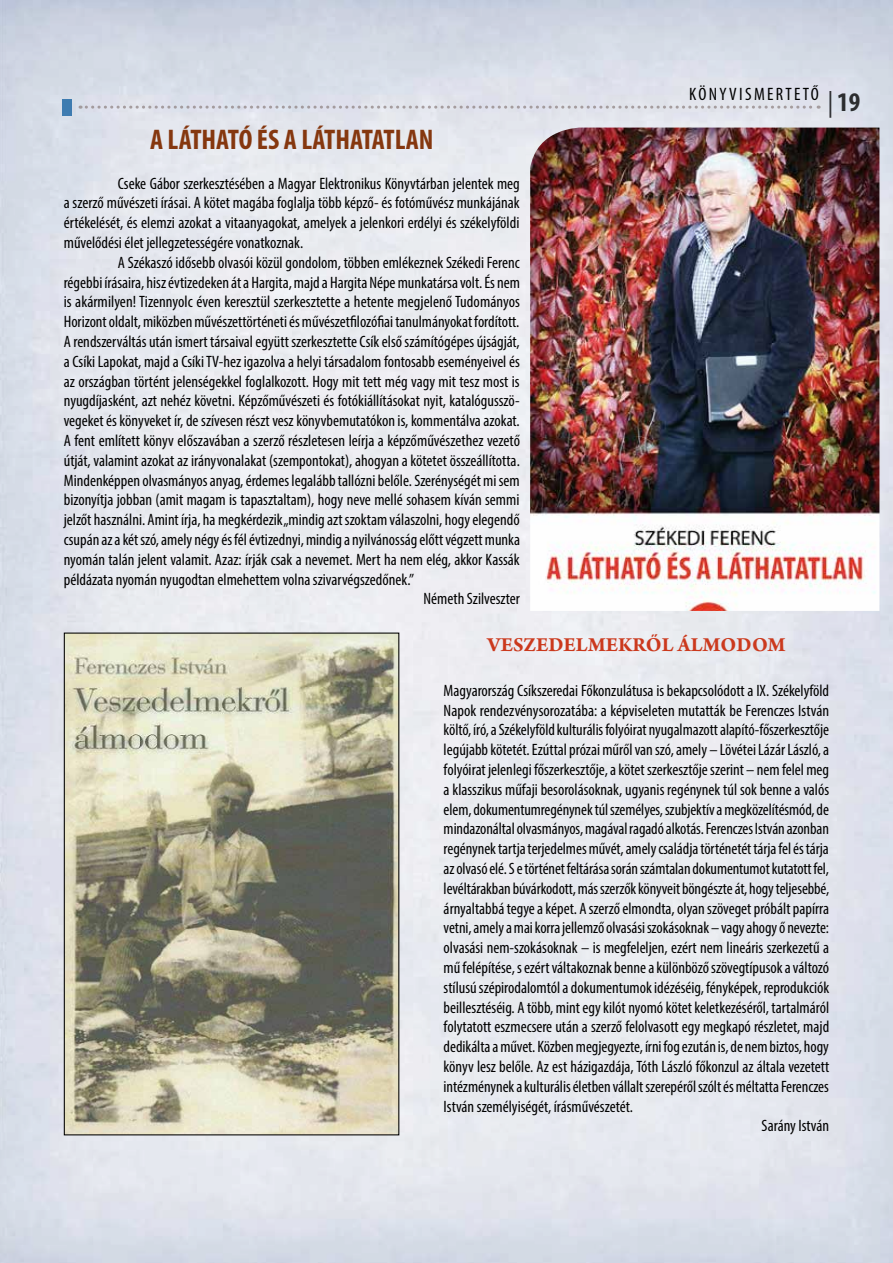
<style>
.page{position:relative;width:893px;height:1263px;background:#fff}
.page>*{position:absolute;margin:0;border:0;box-sizing:border-box;transform-origin:0 0}
.t1{font:700 condensed 28.5px "Myriad Pro";color:#85370f}
.t2{font:700 condensed 27px "Myriad Pro";color:#000}
.t3{font:700 21px "Arno Pro";color:#cb391d}
.t4{font:condensed 18px "Myriad Pro";letter-spacing:.13em;color:#000}
.t5{font:condensed 16.5px/19.8px "Myriad Pro";color:#000;text-align:justify}
.s1{font-weight:400}
</style>
<div class="page">
<div style="left:62px;top:99px;width:10px;height:17px;background:#3e7cb1"></div>
<svg style="left:80px;top:106px;width:739px;height:3px;background:#cac9d0"></svg>
<img style="left:530px;top:128px;width:349px;height:483px">
<img style="left:66px;top:634px;width:331px;height:499px">
<p class="t4" style="left:689px;top:83px;width:131px">KÖNYVISMERTETŐ</p>
<h2 class="t2" style="left:827px;top:85px;width:34px"><span class="s1">|</span> 19</h2>
<h1 class="t1" style="left:150px;top:122px;width:285px">A LÁTHATÓ ÉS A LÁTHATATLAN</h1>
<p class="t5" style="left:64px;top:173px;width:458px;text-indent:54px">Cseke Gábor szerkesztésében a Magyar Elektronikus Könyvtárban jelentek meg a szerző művészeti írásai. A kötet magába foglalja több képző- és fotóművész munkájának értékelését, és elemzi azokat a vitaanyagokat, amelyek a jelenkori erdélyi és székelyföldi művelődési élet jellegzetességére vonatkoznak.</p>
<p class="t5" style="left:118px;top:252px;width:403px">A Székaszó idősebb olvasói közül gondolom, többen emlékeznek Székedi Ferenc</p>
<p class="t5" style="left:64px;top:272px;width:458px">régebbi írásaira, hisz évtizedeken át a Hargita, majd a Hargita Népe munkatársa volt. És nem</p>
<p class="t5" style="left:64px;top:292px;width:458px">is akármilyen! Tizennyolc éven keresztül szerkesztette a hetente megjelenő Tudományos</p>
<p class="t5" style="left:64px;top:312px;width:457px">Horizont oldalt, miközben művészettörténeti és művészetfilozófiai tanulmányokat fordított.</p>
<p class="t5" style="left:64px;top:331px;width:458px">A rendszerváltás után ismert társaival együtt szerkesztette Csík első számítógépes újságját,</p>
<p class="t5" style="left:64px;top:351px;width:458px">a Csíki Lapokat, majd a Csíki TV-hez igazolva a helyi társadalom fontosabb eseményeivel és</p>
<p class="t5" style="left:64px;top:371px;width:457px">az országban történt jelenségekkel foglalkozott. Hogy mit tett még vagy mit tesz most is</p>
<p class="t5" style="left:64px;top:391px;width:458px">nyugdíjasként, azt nehéz követni. Képzőművészeti és fotókiállításokat nyit, katalógusszö-</p>
<p class="t5" style="left:64px;top:411px;width:458px">vegeket és könyveket ír, de szívesen részt vesz könyvbemutatókon is, kommentálva azokat.</p>
<p class="t5" style="left:64px;top:430px;width:458px">A fent említett könyv előszavában a szerző részletesen leírja a képzőművészethez vezető</p>
<p class="t5" style="left:64px;top:450px;width:458px">útját, valamint azokat az irányvonalakat (szempontokat), ahogyan a kötetet összeállította.</p>
<p class="t5" style="left:64px;top:470px;width:458px">Mindenképpen olvasmányos anyag, érdemes legalább tallózni belőle. Szerénységét mi sem</p>
<p class="t5" style="left:64px;top:490px;width:457px">bizonyítja jobban (amit magam is tapasztaltam), hogy neve mellé sohasem kíván semmi</p>
<p class="t5" style="left:64px;top:510px;width:457px">jelzőt használni. Amint írja, ha megkérdezik „mindig azt szoktam válaszolni, hogy elegendő</p>
<p class="t5" style="left:64px;top:529px;width:458px">csupán az a két szó, amely négy és fél évtizednyi, mindig a nyilvánosság előtt végzett munka</p>
<p class="t5" style="left:64px;top:549px;width:457px">nyomán talán jelent valamit. Azaz: írják csak a nevemet. Mert ha nem elég, akkor Kassák</p>
<p class="t5" style="left:64px;top:569px;width:352px">példázata nyomán nyugodtan elmehettem volna szivarvégszedőnek.”</p>
<p class="t5" style="left:424px;top:589px;width:98px">Németh Szilveszter</p>
<p class="t3" style="left:487px;top:632px;width:300px">VESZEDELMEKRŐL ÁLMODOM</p>
<p class="t5" style="left:444px;top:680px;width:387px">Magyarország Csíkszeredai Főkonzulátusa is bekapcsolódott a IX. Székelyföld</p>
<p class="t5" style="left:444px;top:700px;width:387px">Napok rendezvénysorozatába: a képviseleten mutatták be Ferenczes István</p>
<p class="t5" style="left:444px;top:720px;width:387px">költő, író, a Székelyföld kulturális folyóirat nyugalmazott alapító-főszerkesztője</p>
<p class="t5" style="left:444px;top:739px;width:387px">legújabb kötetét. Ezúttal prózai műről van szó, amely – Lövétei Lázár László, a</p>
<p class="t5" style="left:444px;top:759px;width:387px">folyóirat jelenlegi főszerkesztője, a kötet szerkesztője szerint – nem felel meg</p>
<p class="t5" style="left:444px;top:779px;width:387px">a klasszikus műfaji besorolásoknak, ugyanis regénynek túl sok benne a valós</p>
<p class="t5" style="left:444px;top:799px;width:387px">elem, dokumentumregénynek túl személyes, szubjektív a megközelítésmód, de</p>
<p class="t5" style="left:444px;top:819px;width:387px">mindazonáltal olvasmányos, magával ragadó alkotás. Ferenczes István azonban</p>
<p class="t5" style="left:444px;top:838px;width:387px">regénynek tartja terjedelmes művét, amely családja történetét tárja fel és tárja</p>
<p class="t5" style="left:444px;top:858px;width:387px">az olvasó elé. S e történet feltárása során számtalan dokumentumot kutatott fel,</p>
<p class="t5" style="left:444px;top:878px;width:387px">levéltárakban búvárkodott, más szerzők könyveit böngészte át, hogy teljesebbé,</p>
<p class="t5" style="left:444px;top:898px;width:387px">árnyaltabbá tegye a képet. A szerző elmondta, olyan szöveget próbált papírra</p>
<p class="t5" style="left:444px;top:918px;width:387px">vetni, amely a mai korra jellemző olvasási szokásoknak – vagy ahogy ő nevezte:</p>
<p class="t5" style="left:444px;top:937px;width:387px">olvasási nem-szokásoknak – is megfeleljen, ezért nem lineáris szerkezetű a</p>
<p class="t5" style="left:444px;top:957px;width:387px">mű felépítése, s ezért váltakoznak benne a különböző szövegtípusok a változó</p>
<p class="t5" style="left:444px;top:977px;width:387px">stílusú szépirodalomtól a dokumentumok idézéséig, fényképek, reprodukciók</p>
<p class="t5" style="left:444px;top:997px;width:387px">beillesztéséig. A több, mint egy kilót nyomó kötet keletkezéséről, tartalmáról</p>
<p class="t5" style="left:444px;top:1017px;width:387px">folytatott eszmecsere után a szerző felolvasott egy megkapó részletet, majd</p>
<p class="t5" style="left:444px;top:1036px;width:387px">dedikálta a művet. Közben megjegyezte, írni fog ezután is, de nem biztos, hogy</p>
<p class="t5" style="left:444px;top:1056px;width:387px">könyv lesz belőle. Az est házigazdája, Tóth László főkonzul az általa vezetett</p>
<p class="t5" style="left:444px;top:1076px;width:387px">intézménynek a kulturális életben vállalt szerepéről szólt és méltatta Ferenczes</p>
<p class="t5" style="left:444px;top:1096px;width:191px">István személyiségét, írásművészetét.</p>
<p class="t5" style="left:762px;top:1116px;width:69px">Sarány István</p>
</div>
